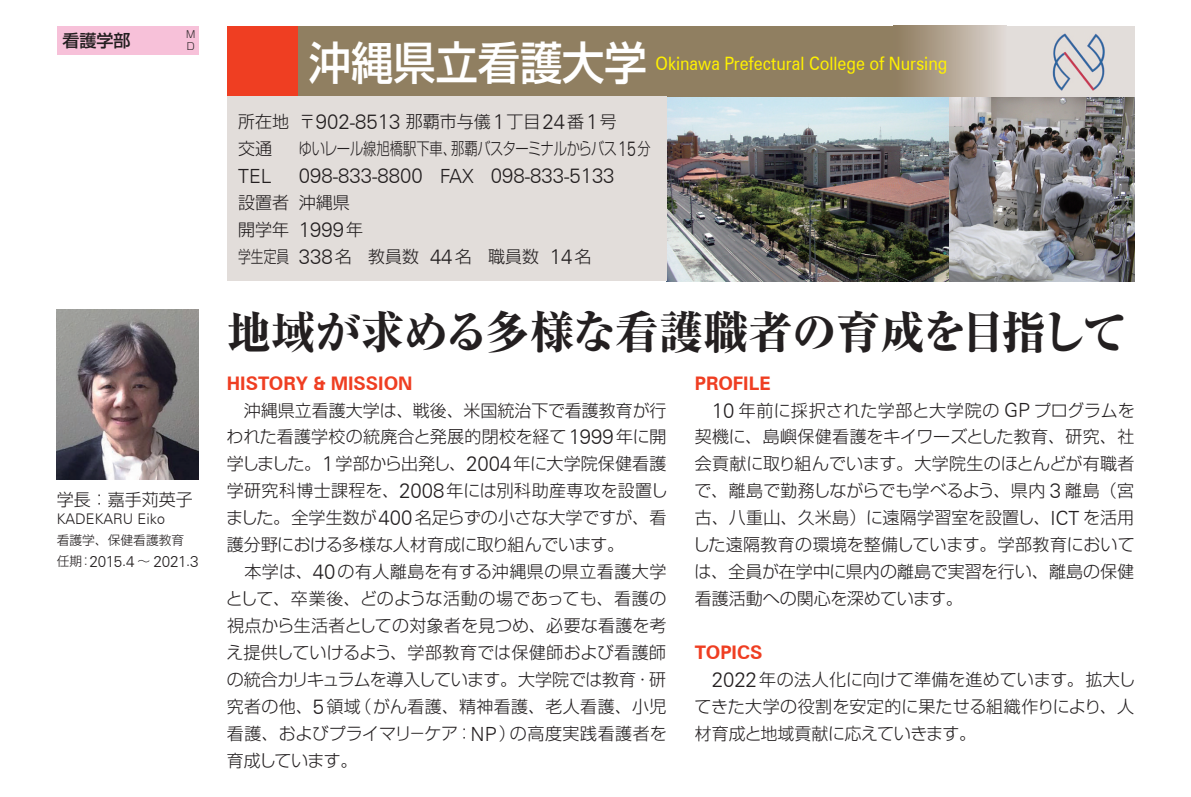
<style>
.page{position:relative;width:1191px;height:797px;background:#fff}
.page>*{position:absolute;margin:0;border:0;box-sizing:border-box;transform-origin:0 0}
.t1{font:800 45.4px "Ryumin Pro";letter-spacing:-.015em;color:#231f20}
.t2{font:500 45.4px "Shin Go Pro";color:#fff;scale:.93 1}
.t3{font:300 20.4px "Zurich BT";color:#231f20}
.t4{font:300 19.6px "Zurich BT";color:#231f20}
.t5{font:700 18.8px "Zurich BT";color:#ef3e22}
.t6{font:18.4px "Zurich BT";color:#fff101;scale:.88 1}
.t7{font:300 17px/27px "Shin Go Pro";color:#231f20;text-align:justify}
.t8{font:300 17px "Shin Go Pro";letter-spacing:-.02em;color:#231f20;scale:.78 1}
.t9{font:500 17px "Shin Go Pro";color:#231f20}
.t10{font:300 15.4px "Zurich BT";letter-spacing:-.015em;color:#231f20}
.t11{font:300 14.6px "Zurich BT";color:#231f20}
.t12{font:300 12.8px "Shin Go Pro";color:#231f20}
.t13{font:300 10px/12.8px "Shin Go Pro";color:#231f20}
.s1{font-family:"Shin Go Pro";font-size:12.8px}
.s2{font-size:14.6px}
.s3{font-family:"Zurich BT";font-size:20.4px}
.s4{font-family:"Zurich BT";font-size:19.6px}
.s5{font-size:19.6px}
</style>
<div class="page">
<img style="left:666px;top:97px;width:468px;height:184px">
<div style="left:57px;top:26px;width:141px;height:28px;background:#f7c1d9"></div>
<div style="left:298px;top:26px;width:652px;height:71px;background:#907f61"></div>
<div style="left:950px;top:26px;width:184px;height:71px;background:#e2ddda"></div>
<div style="left:893px;top:26px;width:113px;height:71px;background:linear-gradient(to right,#8d795b,#ded7d2)"></div>
<div style="left:227px;top:26px;width:71px;height:71px;background:#ef3e22"></div>
<img style="left:57px;top:309px;width:141px;height:170px">
<img style="left:1052px;top:33px;width:53px;height:58px">
<div style="left:227px;top:97px;width:439px;height:184px;background:#e2ddda"></div>
<p class="t9" style="left:62px;top:26px;width:70px">看護学部</p>
<p class="t13" style="left:186px;top:26px;width:11px">Ｍ<br>Ｄ</p>
<p class="t7" style="left:57px;top:484px;width:138px">学長：嘉手苅英子</p>
<p class="t11" style="left:57px;top:510px;width:110px">KADEKARU Eiko</p>
<p class="t12" style="left:57px;top:529px;width:129px">看護学、保健看護教育</p>
<p class="t10" style="left:57px;top:552px;width:143px"><span class="s1">任期：</span>2015<span class="s2">.</span>4 <span class="s1">～</span> 2021<span class="s2">.</span>3</p>
<h1 class="t2" style="left:309px;top:26px;width:364px">沖縄県立看護大学</h1>
<p class="t6" style="left:655px;top:52px;width:333px">Okinawa Prefectural College of Nursing</p>
<p class="t7" style="left:238px;top:106px;width:380px">所在地〒<span class="s3">902</span><span class="s4">-</span><span class="s3">8513</span> 那覇市与儀<span class="s3">1</span>丁目<span class="s3">24</span>番<span class="s3">1</span>号交通</p>
<p class="t8" style="left:299px;top:135px;width:453px">ゆいレール線旭橋駅下車、那覇バスターミナルからバス<span class="s3">15</span>分</p>
<p class="t4" style="left:238px;top:164px;width:35px">TEL</p>
<p class="t3" style="left:299px;top:163px;width:317px">098<span class="s5">-</span>833<span class="s5">-</span>8800 <span class="s5">FAX</span> 098<span class="s5">-</span>833<span class="s5">-</span>5133</p>
<p class="t7" style="left:238px;top:187px;width:355px;text-align:left">設置者沖縄県<br>開学年 <span class="s3">1999</span>年<br>学生定員 <span class="s3">338</span>名 教員数 <span class="s3">44</span>名 職員数 <span class="s3">14</span>名</p>
<h1 class="t1" style="left:227px;top:297px;width:901px">地域が求める多様な看護職者の育成を目指して</h1>
<p class="t5" style="left:694px;top:371px;width:77px">PROFILE</p>
<p class="t7" style="left:693px;top:394px;width:443px;text-indent:19px"><span class="s3">10</span> 年前に採択された学部と大学院の <span class="s4">GP</span> プログラムを契機に、島嶼保健看護をキイワーズとした教育、研究、社会貢献に取り組んでいます。大学院生のほとんどが有職者で、離島で勤務しながらでも学べるよう、県内 <span class="s3">3</span> 離島（宮古、八重山、久米島）に遠隔学習室を設置し、<span class="s4">ICT</span> を活用した遠隔教育の環境を整備しています。学部教育においては、全員が在学中に県内の離島で実習を行い、離島の保健看護活動への関心を深めています。</p>
<p class="t5" style="left:694px;top:641px;width:69px">TOPICS</p>
<p class="t7" style="left:694px;top:664px;width:442px;text-indent:17px"><span class="s3">2022</span>年の法人化に向けて準備を進めています。拡大してきた大学の役割を安定的に果たせる組織作りにより、人材育成と地域貢献に応えていきます。</p>
<p class="t5" style="left:227px;top:371px;width:187px">HISTORY &amp; MISSION</p>
<p class="t7" style="left:226px;top:394px;width:443px;text-indent:18px">沖縄県立看護大学は、戦後、米国統治下で看護教育が行われた看護学校の統廃合と発展的閉校を経て<span class="s3">1999</span>年に開学しました。<span class="s3">1</span>学部から出発し、<span class="s3">2004</span>年に大学院保健看護学研究科博士課程を、<span class="s3">2008</span>年には別科助産専攻を設置しました。全学生数が<span class="s3">400</span>名足らずの小さな大学ですが、看護分野における多様な人材育成に取り組んでいます。</p>
<p class="t7" style="left:226px;top:556px;width:442px;text-indent:19px">本学は、<span class="s3">40</span>の有人離島を有する沖縄県の県立看護大学として、卒業後、どのような活動の場であっても、看護の視点から生活者としての対象者を見つめ、必要な看護を考え提供していけるよう、学部教育では保健師および看護師の統合カリキュラムを導入しています。大学院では教育・研究者の他、<span class="s3">5</span>領域（がん看護、精神看護、老人看護、小児看護、およびプライマリ－ケア：<span class="s4">NP</span>）の高度実践看護者を育成しています。</p>
</div>
